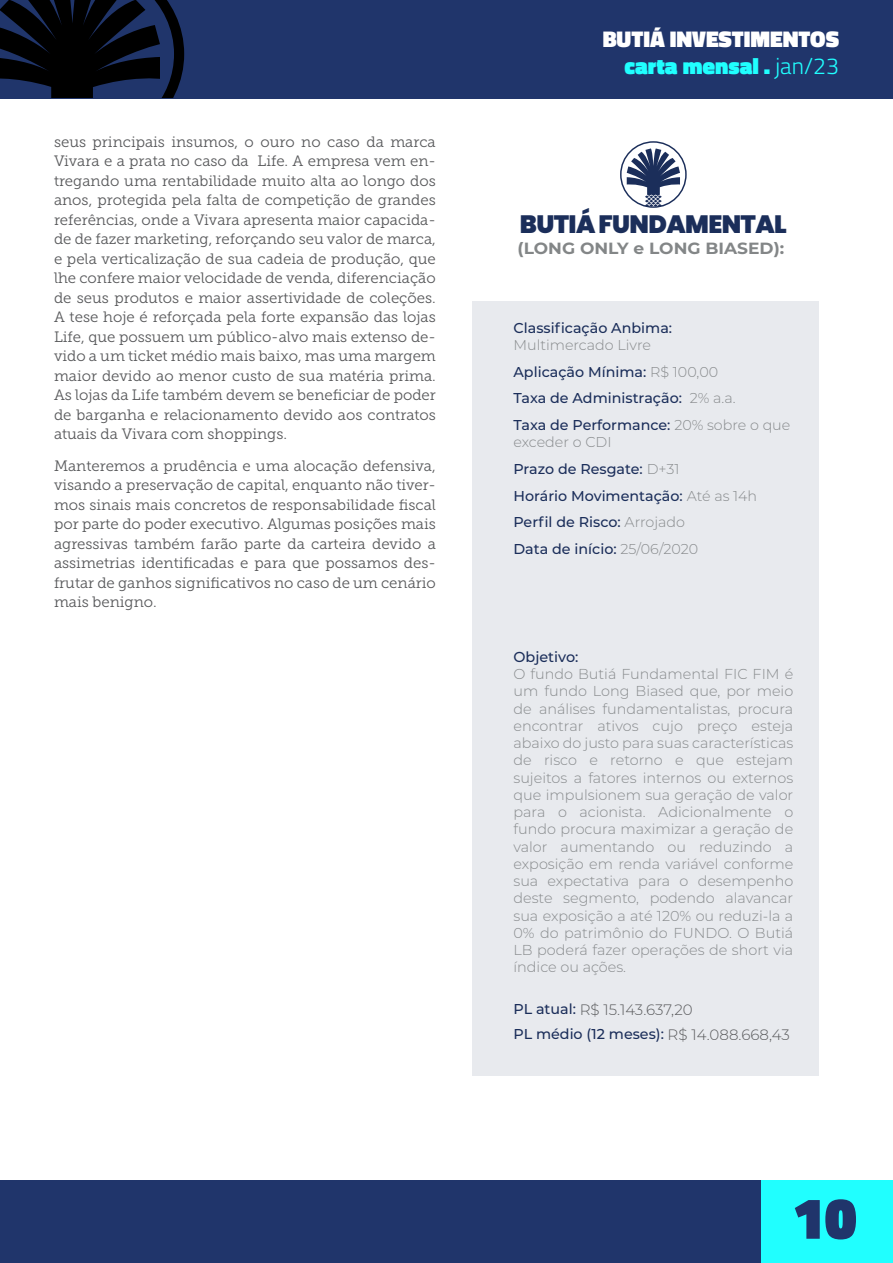
<style>
.page{position:relative;width:893px;height:1263px;background:#fff}
.page>*{position:absolute;margin:0;border:0;box-sizing:border-box;transform-origin:0 0}
.t1{font:900 58.65px "Titillium Web";color:#20356b}
.t2{font:900 25.05px "Poppins";letter-spacing:-.025em;color:#1b2e5a}
.t3{font:900 22.95px/27.6px "Titillium Web";color:#fff;text-align:right}
.t4{font:700 16.2px "Montserrat";color:#838687;scale:1.05 1}
.t5{font:15px/19.5px "Museo Slab 300";color:#57585a;text-align:justify}
.t6{font:300 15px "Montserrat Alternates";color:#595a5c}
.t7{font:300 14.4px/17.2px "Montserrat";color:#878a8c}
.t8{font:500 14.25px/26.7px "Montserrat";color:#1b2e5a}
.s1{color:#20ffff}
.s2{font-weight:300;color:#20ffff}
.s3{font-weight:300;color:#878a8c}
.s4{font-weight:500;color:#1b2e5a}
.s5{font-family:"Montserrat";font-weight:500;font-size:14.25px;color:#1b2e5a}
.s6{font-family:"Montserrat Alternates";font-weight:300;font-size:15px;color:#595a5c}
</style>
<div class="page">
<div style="left:0;top:0;width:893px;height:98px;background:#20356b"></div>
<svg style="left:0;top:0;width:184px;height:98px"></svg>
<div style="left:0;top:1180px;width:761px;height:83px;background:#20356b"></div>
<div style="left:761px;top:1180px;width:132px;height:83px;background:#20ffff"></div>
<div style="left:620px;top:141px;width:67px;height:67px;border:1px solid #1b2e5a;border-radius:50%"></div>
<svg style="left:627px;top:148px;width:53px;height:59px"></svg>
<div style="left:472px;top:301px;width:346px;height:775px;background:#e8eaee"></div>
<p class="t5" style="left:54px;top:132px;width:383px">seus principais insumos, o ouro no caso da marca Vivara e a prata no caso da Life. A empresa vem en&shy;tregando uma rentabilidade muito alta ao longo dos anos, protegida pela falta de competição de grandes referências, onde a Vivara apresenta maior capacida&shy;de de fazer marketing, reforçando seu valor de marca, e pela verticalização de sua cadeia de produção, que lhe confere maior velocidade de venda, diferenciação de seus produtos e maior assertividade de coleções.<br>A tese hoje é reforçada pela forte expansão das lojas Life, que possuem um público-alvo mais extenso de&shy;vido a um ticket médio mais baixo, mas uma margem maior devido ao menor custo de sua matéria prima.<br>As lojas da Life também devem se beneficiar de poder de barganha e relacionamento devido aos contratos atuais da Vivara com shoppings.</p>
<p class="t5" style="left:54px;top:456px;width:383px">Manteremos a prudência e uma alocação defensiva, visando a preservação de capital, enquanto não tiver&shy;mos sinais mais concretos de responsabilidade fiscal por parte do poder executivo. Algumas posições mais agressivas também farão parte da carteira devido a assimetrias identificadas e para que possamos des&shy;frutar de ganhos significativos no caso de um cenário mais benigno.</p>
<h3 class="t3" style="left:603px;top:25px;width:238px">BUTIÁ INVESTIMENTOS <span class="s1">carta mensal .</span> <span class="s2">jan/23</span></h3>
<p class="t2" style="left:520px;top:209px;width:268px">BUTIÁ FUNDAMENTAL</p>
<p class="t4" style="left:518px;top:236px;width:255px">(LONG ONLY e LONG BIASED):</p>
<p class="t8" style="left:513px;top:318px;width:160px;line-height:17.1px">Classificação Anbima:<br><span class="s3">Multimercado Livre</span></p>
<p class="t8" style="left:513px;top:358px;width:278px">Aplicação Mínima: <span class="s3">R$ 100,00<br></span>Taxa de Administração: <span class="s3">2% a.a.<br></span>Taxa de Performance: <span class="s3">20% sobre o que</span></p>
<p class="t8" style="left:513px;top:428px;width:245px"><span class="s3">exceder o CDI<br></span>Prazo de Resgate: <span class="s3">D+31<br></span>Horário Movimentação: <span class="s3">Até as 14h<br></span>Perfil de Risco: <span class="s3">Arrojado<br></span>Data de início: <span class="s3">25/06/2020</span></p>
<p class="t7" style="left:513px;top:648px;width:281px"><span class="s4">Objetivo:<br></span>O fundo Butiá Fundamental FIC FIM é um fundo Long Biased que, por meio de análises fundamentalistas, procura encontrar ativos cujo preço esteja abaixo do justo para suas características de risco e retorno e que estejam sujeitos a fatores internos ou externos que impulsionem sua geração de valor para o acionista. Adicionalmente o fundo procura maximizar a geração de valor aumentando ou reduzindo a exposição em renda variável conforme sua expectativa para o desempenho deste segmento, podendo alavancar sua exposição a até 120% ou reduzi-la a 0% do patrimônio do FUNDO. O Butiá LB poderá fazer operações de short via índice ou ações.</p>
<p class="t6" style="left:513px;top:999px;width:181px"><span class="s5">PL atual:</span> R$ 15.143.637,20</p>
<p class="t8" style="left:513px;top:1020px;width:278px">PL médio (12 meses): <span class="s6">R$ 14.088.668,43</span></p>
<p class="t1" style="left:792px;top:1175px;width:66px">10</p>
</div>
